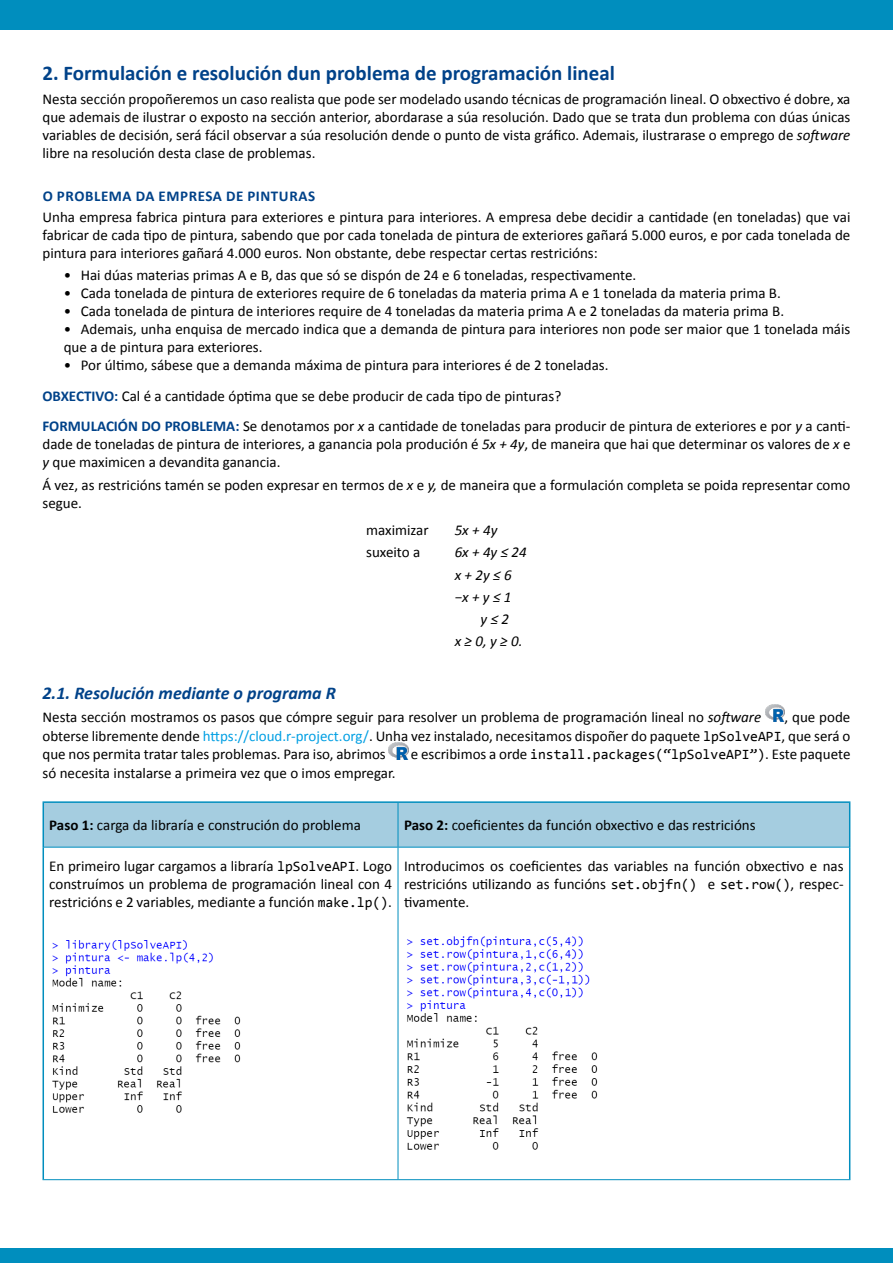
<style>
.page{position:relative;width:893px;height:1263px;background:#fff}
.page>*{position:absolute;margin:0;border:0;box-sizing:border-box;transform-origin:0 0}
.t1{font:700 21px "Calibri";color:#004289}
.t2{font:italic 700 18px "Calibri";color:#004289}
.t3{font:15px/18px "Calibri";color:#000;text-align:justify}
.t4{font:italic 15px/22.2px "Calibri";color:#000}
.t5{font:700 15px "Calibri";letter-spacing:.04em;color:#004289}
.t6{font:14.25px "Consolas";color:#000}
.s1{font-style:italic}
.s2{font-weight:700;color:#004289}
.s3{color:#009fe3}
.s4{font-family:"Consolas";font-size:14.25px}
.s5{font-family:"Calibri";font-size:15px}
.s6{font-weight:700}
</style>
<div class="page">
<div style="left:0;top:1248px;width:893px;height:15px;background:#008ebe"></div>
<div style="left:0;top:0;width:893px;height:30px;background:#008ebe"></div>
<img style="left:765px;top:705px;width:20px;height:17px">
<img style="left:389px;top:742px;width:19px;height:17px">
<div style="left:44px;top:803px;width:805px;height:44px;background:#a5cde0"></div>
<hr style="left:398px;top:803px;width:1px;height:44px;background:#008ebe">
<hr style="left:44px;top:847px;width:354px;height:1px;background:#008ebe">
<hr style="left:398px;top:847px;width:451px;height:1px;background:#008ebe">
<hr style="left:398px;top:847px;width:1px;height:332px;background:#008ebe">
<hr style="left:43px;top:1179px;width:355px;height:1px;background:#008ebe">
<hr style="left:398px;top:1179px;width:452px;height:1px;background:#008ebe">
<hr style="left:43px;top:801px;width:355px;height:2px;background:#008ebe">
<hr style="left:43px;top:803px;width:1px;height:44px;background:#008ebe">
<hr style="left:398px;top:801px;width:452px;height:2px;background:#008ebe">
<hr style="left:849px;top:803px;width:1px;height:44px;background:#008ebe">
<hr style="left:43px;top:847px;width:1px;height:332px;background:#008ebe">
<hr style="left:849px;top:847px;width:1px;height:332px;background:#008ebe">
<img style="left:52px;top:940px;width:189px;height:173px">
<img style="left:406px;top:936px;width:192px;height:214px">
<h1 class="t1" style="left:43px;top:58px;width:574px">2. Formulación e resolución dun problema de programación lineal</h1>
<p class="t3" style="left:43px;top:89px;width:809px">Nesta sección propoñeremos un caso realista que pode ser modelado usando técnicas de programación lineal. O obxectivo é dobre, xa que ademais de ilustrar o exposto na sección anterior, abordarase a súa resolución. Dado que se trata dun problema con dúas únicas variables de decisión, será fácil observar a súa resolución dende o punto de vista gráfico. Ademais, ilustrarase o emprego de <span class="s1">software </span>libre na resolución desta clase de problemas.</p>
<p class="t5" style="left:43px;top:186px;width:274px">O PROBLEMA DA EMPRESA DE PINTURAS</p>
<p class="t3" style="left:43px;top:207px;width:809px">Unha empresa fabrica pintura para exteriores e pintura para interiores. A empresa debe decidir a cantidade (en toneladas) que vai fabricar de cada tipo de pintura, sabendo que por cada tonelada de pintura de exteriores gañará 5.000 euros, e por cada tonelada de pintura para interiores gañará 4.000 euros. Non obstante, debe respectar certas restricións:</p>
<p class="t3" style="left:64px;top:265px;width:574px">• Hai dúas materias primas A e B, das que só se dispón de 24 e 6 toneladas, respectivamente.</p>
<p class="t3" style="left:64px;top:283px;width:719px">• Cada tonelada de pintura de exteriores require de 6 toneladas da materia prima A e 1 tonelada da materia prima B.</p>
<p class="t3" style="left:64px;top:301px;width:722px">• Cada tonelada de pintura de interiores require de 4 toneladas da materia prima A e 2 toneladas da materia prima B.</p>
<p class="t3" style="left:64px;top:319px;width:788px">• Ademais, unha enquisa de mercado indica que a demanda de pintura para interiores non pode ser maior que 1 tonelada máis que a de pintura para exteriores.</p>
<p class="t3" style="left:43px;top:349px;width:809px;line-height:30.8px;text-align:left;text-indent:21px">• Por último, sábese que a demanda máxima de pintura para interiores é de 2 toneladas.<br><span class="s2">OBXECTIVO:</span> Cal é a cantidade óptima que se debe producir de cada tipo de pinturas?<br><span class="s2">FORMULACIÓN DO PROBLEMA:</span> Se denotamos por <span class="s1">x</span> a cantidade de toneladas para producir de pintura de exteriores e por <span class="s1">y</span> a canti-</p>
<p class="t3" style="left:43px;top:435px;width:809px">dade de toneladas de pintura de interiores, a ganancia pola produción é <span class="s1">5x + 4y</span>, de maneira que hai que determinar os valores de <span class="s1">x</span> e <span class="s1">y</span> que maximicen a devandita ganancia.</p>
<p class="t3" style="left:43px;top:475px;width:809px">Á vez, as restricións tamén se poden expresar en termos de <span class="s1">x</span> e <span class="s1">y,</span> de maneira que a formulación completa se poida representar como segue.</p>
<p class="t3" style="left:366px;top:518px;width:64px;line-height:22.2px">maximizar suxeito a</p>
<p class="t4" style="left:455px;top:518px;width:74px">5x + 4y<br>6x + 4y ≤ 24 x + 2y ≤ 6 −x + y ≤ 1</p>
<p class="t4" style="left:455px;top:607px;width:69px;text-indent:26px">y ≤ 2<br>x ≥ 0, y ≥ 0.</p>
<p class="t2" style="left:43px;top:681px;width:295px">2.1. Resolución mediante o programa R</p>
<p class="t3" style="left:43px;top:707px;width:720px">Nesta sección mostramos os pasos que cómpre seguir para resolver un problema de programación lineal no <span class="s1">software</span></p>
<p class="t3" style="left:43px;top:706px;width:809px;line-height:18.9px;text-indent:742px">, que pode obterse libremente dende <span class="s3">https://cloud.r-project.org/</span>. Unha vez instalado, necesitamos dispoñer do paquete <span class="s4">lpSolveAPI</span>, que será o que nos permita tratar tales problemas. Para iso, abrimos</p>
<p class="t6" style="left:411px;top:746px;width:441px"><span class="s5">e escribimos a orde</span> install.packages(“lpSolveAPI”)<span class="s5">. Este paquete</span></p>
<p class="t3" style="left:43px;top:764px;width:354px">só necesita instalarse a primeira vez que o imos empregar.</p>
<p class="t3" style="left:49px;top:815px;width:313px"><span class="s6">Paso 1:</span> carga da libraría e construción do problema</p>
<p class="t3" style="left:404px;top:815px;width:353px"><span class="s6">Paso 2:</span> coeficientes da función obxectivo e das restricións</p>
<p class="t3" style="left:49px;top:856px;width:344px">En primeiro lugar cargamos a libraría <span class="s4">lpSolveAPI</span>. Logo construímos un problema de programación lineal con 4 restricións e 2 variables, mediante a función <span class="s4">make.lp()</span>.</p>
<p class="t3" style="left:404px;top:856px;width:441px">Introducimos os coeficientes das variables na función obxectivo e nas restricións utilizando as funcións <span class="s4">set.objfn()</span> e <span class="s4">set.row()</span>, respec&shy;tivamente.</p>
</div>
